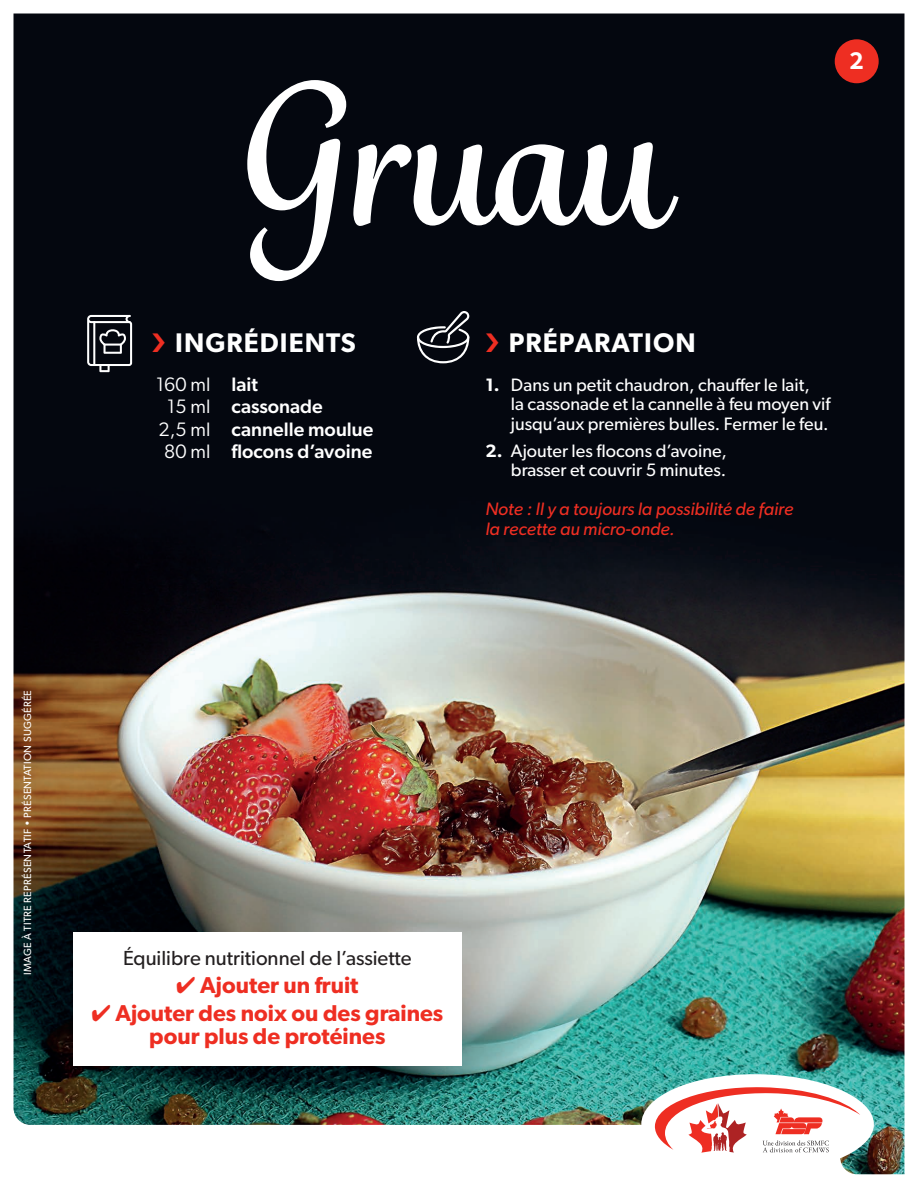
<style>
.page{position:relative;width:918px;height:1188px;background:#fff}
.page>*{position:absolute;margin:0;border:0;box-sizing:border-box;transform-origin:0 0}
.t1{font:700 187.5px "Grafolita Script";color:#fff}
.t2{font:600 27px "Gibson";letter-spacing:.04em;color:#fff}
.t3{font:25.5px "Source Code Variable";color:#fff}
.t4{font:600 22.95px/23px "Gibson";color:#ee2e22;text-align:center}
.t5{font:20.4px "Gibson";color:#231f20}
.t6{font:500 19.5px "Gibson";color:#fff}
.t7{font:19.5px "Gibson";color:#fff}
.t8{font:18px/19.5px "Gibson";color:#fff}
.t9{font:italic 18px "Gibson";color:#ee2e22}
.t10{font:10.5px "Gibson";letter-spacing:.025em;color:#fff}
.s1{font-weight:500}
.s2{font-weight:400}
.s3{font-weight:600}
</style>
<div class="page">
<img style="left:14px;top:14px;width:890px;height:1160px">
<svg style="left:641px;top:1074px;width:233px;height:100px"></svg>
<svg style="left:87px;top:315px;width:45px;height:57px"></svg>
<svg style="left:417px;top:311px;width:52px;height:52px;background:#393b41"></svg>
<div style="left:835px;top:39px;width:44px;height:44px;background:#ee2e22;border-radius:50%"></div>
<div style="left:73px;top:932px;width:389px;height:133px;background:#fff"></div>
<svg style="left:153px;top:333px;width:12px;height:19px"></svg>
<svg style="left:486px;top:333px;width:12px;height:19px"></svg>
<p class="t1" style="left:235px;top:30px;width:428px">Gruau</p>
<p class="t2" style="left:175px;top:326px;width:182px">INGRÉDIENTS</p>
<p class="t7" style="left:156px;top:372px;width:103px">160 ml <span class="s1">lait</span></p>
<p class="t6" style="left:167px;top:395px;width:157px"><span class="s2">15 ml</span> cassonade</p>
<p class="t6" style="left:159px;top:417px;width:216px"><span class="s2">2,5 ml</span> cannelle moulue</p>
<p class="t6" style="left:164px;top:440px;width:210px"><span class="s2">80 ml</span> flocons d’avoine</p>
<p class="t2" style="left:509px;top:326px;width:188px">PRÉPARATION</p>
<p class="t8" style="left:511px;top:374px;width:321px;text-indent:-26px"><span class="s3">1.</span> Dans un petit chaudron, chauffer le lait,<br>la cassonade et la cannelle à feu moyen vif jusqu’aux premières bulles. Fermer le feu.</p>
<p class="t8" style="left:485px;top:440px;width:243px;text-align:right"><span class="s3">2.</span> Ajouter les flocons d’avoine, brasser et couvrir 5 minutes.</p>
<p class="t9" style="left:485px;top:498px;width:310px">Note : Il y a toujours la possibilité de faire</p>
<p class="t9" style="left:485px;top:518px;width:191px">la recette au micro-onde.</p>
<p class="t3" style="left:849px;top:42px;width:17px">2</p>
<p class="t10" style="left:21px;top:975px;width:287px;rotate:-90deg">IMAGE À TITRE REPRÉSENTATIF • PRÉSENTATION SUGGÉRÉE</p>
<p class="t5" style="left:123px;top:945px;width:290px">Équilibre nutritionnel de l’assiette</p>
<p class="t4" style="left:176px;top:973px;width:184px">✔ Ajouter un fruit</p>
<p class="t4" style="left:91px;top:1001px;width:353px">✔ Ajouter des noix ou des graines pour plus de protéines</p>
</div>
